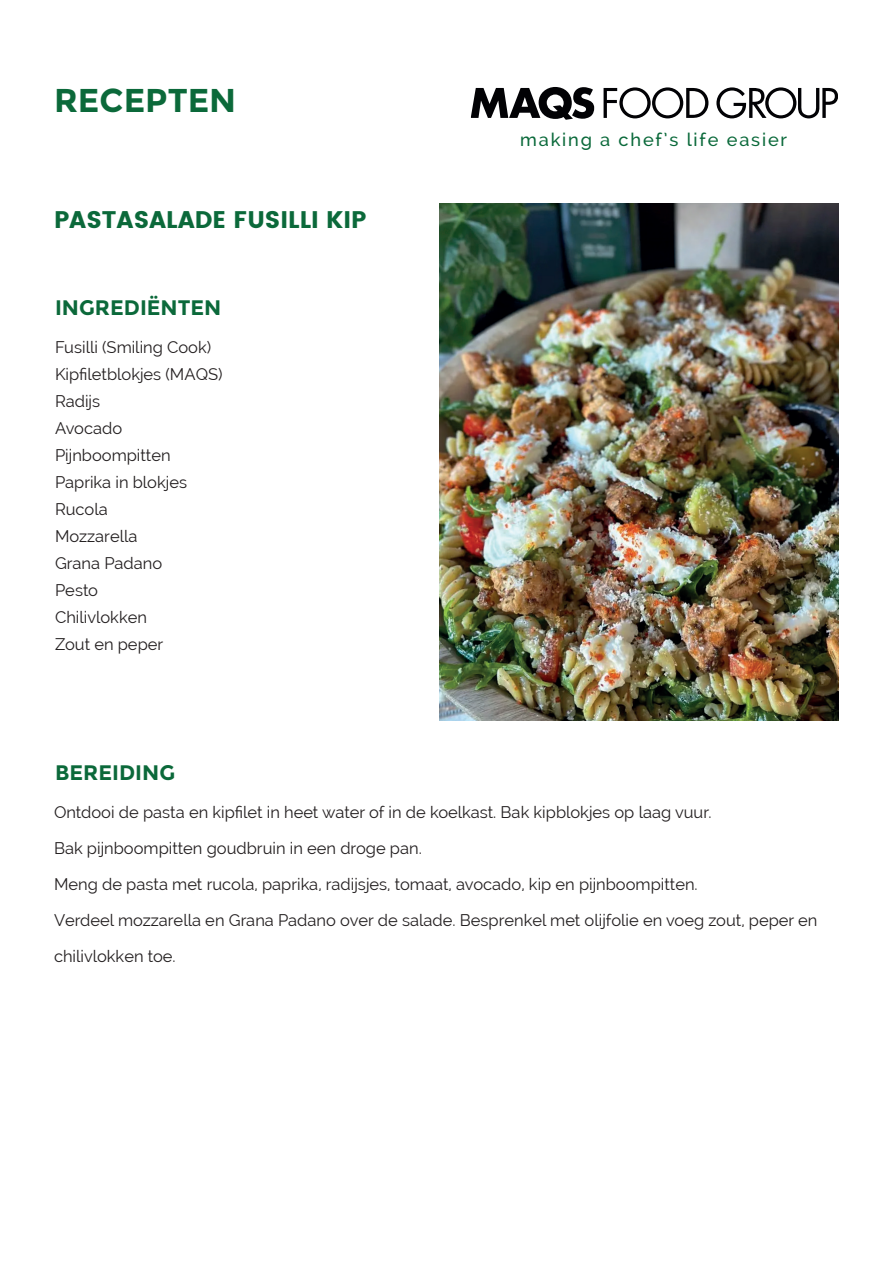
<style>
.page{position:relative;width:893px;height:1263px;background:#fff}
.page>*{position:absolute;margin:0;border:0;box-sizing:border-box;transform-origin:0 0}
.t1{font:700 33px "Montserrat";color:#0b693a}
.t2{font:700 24px "Poppins";color:#0b693a}
.t3{font:700 21px "Montserrat";color:#0b693a}
.t4{font:500 18.15px "Raleway";letter-spacing:.1em;color:#0a693a}
.t5{font:16.5px/27px "Raleway";color:#231f20}
</style>
<div class="page">
<svg style="left:471px;top:87px;width:123px;height:33px"></svg>
<svg style="left:604px;top:87px;width:104px;height:31px"></svg>
<svg style="left:716px;top:87px;width:122px;height:31px"></svg>
<img style="left:439px;top:203px;width:400px;height:518px">
<h1 class="t1" style="left:54px;top:80px;width:184px">RECEPTEN</h1>
<h2 class="t2" style="left:54px;top:206px;width:314px">PASTASALADE FUSILLI KIP</h2>
<p class="t3" style="left:55px;top:295px;width:168px">INGREDIËNTEN</p>
<p class="t5" style="left:55px;top:333px;width:169px">Fusilli (Smiling Cook)<br>Kipfiletblokjes (MAQS)<br>Radijs<br>Avocado<br>Pijnboompitten<br>Paprika in blokjes<br>Rucola<br>Mozzarella<br>Grana Padano<br>Pesto<br>Chilivlokken<br>Zout en peper</p>
<p class="t3" style="left:55px;top:760px;width:122px">BEREIDING</p>
<p class="t4" style="left:520px;top:129px;width:268px">making a chef’s life easier</p>
<p class="t5" style="left:54px;top:794px;width:765px;line-height:36px">Ontdooi de pasta en kipfilet in heet water of in de koelkast. Bak kipblokjes op laag vuur.<br>Bak pijnboompitten goudbruin in een droge pan.<br>Meng de pasta met rucola, paprika, radijsjes, tomaat, avocado, kip en pijnboompitten.<br>Verdeel mozzarella en Grana Padano over de salade. Besprenkel met olijfolie en voeg zout, peper en chilivlokken toe.</p>
</div>
